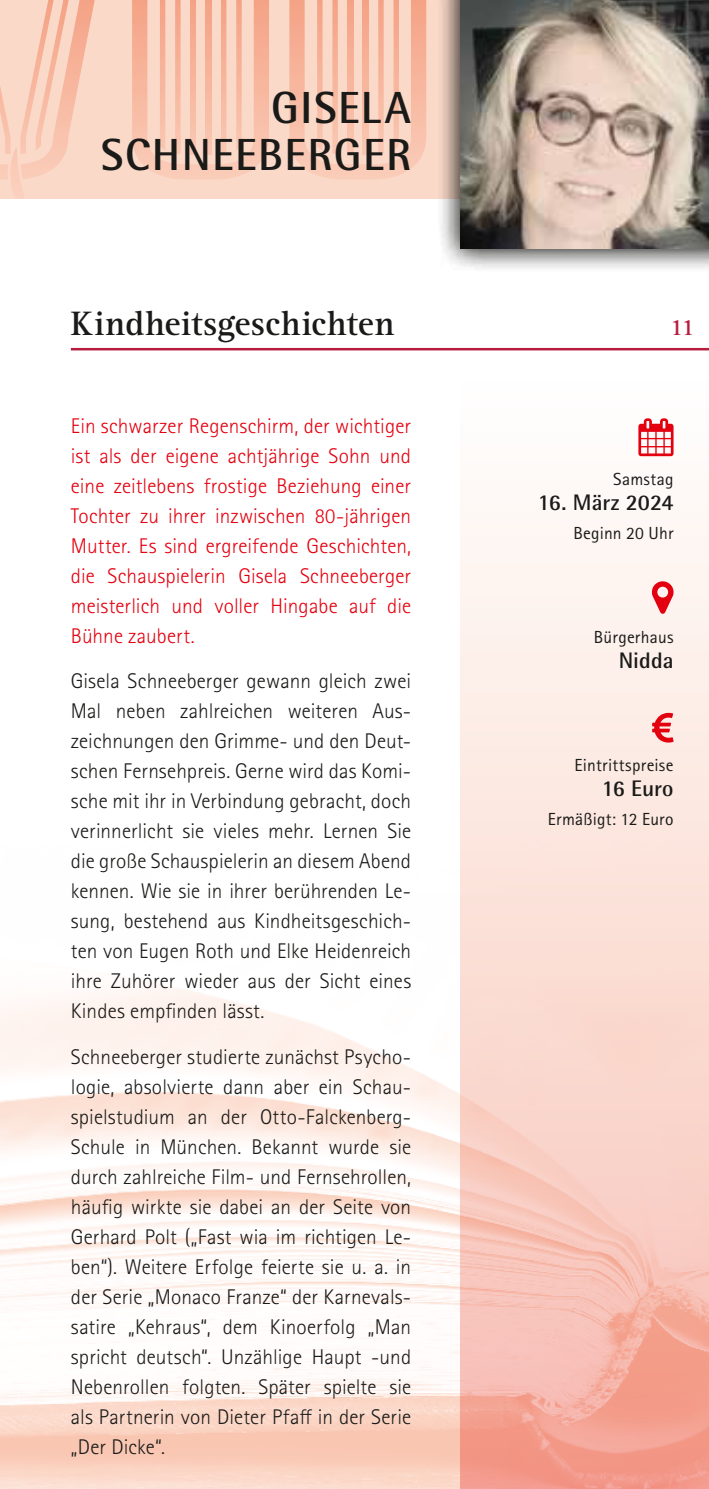
<style>
.page{position:relative;width:709px;height:1489px;background:#fff}
.page>*{position:absolute;margin:0;border:0;box-sizing:border-box;transform-origin:0 0}
.t1{font:700 45px/47.5px "Rotis Semi Sans Std";letter-spacing:.03em;color:#1a1a18;text-align:right}
.t2{font:700 35px "Rotis Serif Std";letter-spacing:.005em;color:#1a1a18}
.t3{font:700 23.75px "Rotis Serif Std";color:#b61c3e}
.t4{font:700 22.5px "Rotis Semi Sans Std";color:#1a1a18}
.t5{font:300 21.25px/30px "Rotis Sans Serif Std";letter-spacing:.005em;color:#1a1a18;text-align:justify}
.t6{font:300 21.25px/30px "Rotis Sans Serif Std";letter-spacing:.005em;color:#e3000f;text-align:justify}
.t7{font:17.5px "Rotis Sans Serif Std";letter-spacing:.015em;color:#1a1a18}
</style>
<div class="page">
<div style="left:0;top:0;width:709px;height:198px;background:#fbd9c9"></div>
<svg style="left:0;top:0;width:95px;height:196px"></svg>
<svg style="left:132px;top:0;width:137px;height:179px"></svg>
<svg style="left:289px;top:0;width:137px;height:179px"></svg>
<img style="left:0;top:523px;width:461px;height:965px">
<svg style="left:461px;top:425px;width:248px;height:1063px"></svg>
<hr style="left:71px;top:348px;width:638px;height:2px;background:#b61c3e">
<div style="left:437px;top:0;width:272px;height:272px;background:#1a1a18;opacity:.75"></div>
<img style="left:461px;top:0;width:248px;height:248px">
<svg style="left:638px;top:418px;width:35px;height:38px"></svg>
<svg style="left:652px;top:581px;width:21px;height:32px"></svg>
<svg style="left:652px;top:712px;width:21px;height:30px"></svg>
<h1 class="t1" style="left:101px;top:83px;width:312px">GISELA<br>SCHNEEBERGER</h1>
<h2 class="t2" style="left:71px;top:303px;width:325px">Kindheitsgeschichten</h2>
<p class="t3" style="left:670px;top:313px;width:26px">11</p>
<p class="t6" style="left:71px;top:411px;width:342px">Ein schwarzer Regenschirm, der wichtiger ist als der eigene achtjährige Sohn und eine zeitlebens frostige Beziehung einer Tochter zu ihrer inzwischen 80-jährigen Mutter. Es sind ergreifende Geschichten, die Schauspielerin Gisela Schneeberger meisterlich und voller Hingabe auf die Bühne zaubert.</p>
<p class="t5" style="left:71px;top:666px;width:342px">Gisela Schneeberger gewann gleich zwei Mal neben zahlreichen weiteren Aus&shy;zeichnungen den Grimme- und den Deut&shy;schen Fernsehpreis. Gerne wird das Komi&shy;sche mit ihr in Verbindung gebracht, doch verinnerlicht sie vieles mehr. Lernen Sie die große Schauspielerin an diesem Abend kennen. Wie sie in ihrer berührenden Le&shy;sung, bestehend aus Kindheitsgeschich&shy;ten von Eugen Roth und Elke Heidenreich ihre Zuhörer wieder aus der Sicht eines Kindes empfinden lässt.</p>
<p class="t5" style="left:71px;top:1041px;width:342px">Schneeberger studierte zunächst Psycho&shy;logie, absolvierte dann aber ein Schau&shy;spielstudium an der Otto-Falckenberg-Schule in München. Bekannt wurde sie durch zahlreiche Film- und Fernsehrollen, häufig wirkte sie dabei an der Seite von Gerhard Polt („Fast wia im richtigen Le&shy;ben“). Weitere Erfolge feierte sie u. a. in der Serie „Monaco Franze“ der Karnevals&shy;satire „Kehraus“, dem Kinoerfolg „Man spricht deutsch“. Unzählige Haupt -und Nebenrollen folgten. Später spielte sie als Partnerin von Dieter Pfaff in der Serie „Der Dicke“.</p>
<p class="t7" style="left:613px;top:468px;width:62px">Samstag</p>
<p class="t4" style="left:538px;top:488px;width:137px">16. März 2024</p>
<p class="t7" style="left:573px;top:522px;width:102px">Beginn 20 Uhr</p>
<p class="t7" style="left:594px;top:626px;width:81px">Bürgerhaus</p>
<p class="t4" style="left:618px;top:646px;width:56px">Nidda</p>
<p class="t7" style="left:574px;top:755px;width:100px">Eintrittspreise</p>
<p class="t4" style="left:602px;top:774px;width:73px">16 Euro</p>
<p class="t7" style="left:547px;top:808px;width:127px">Ermäßigt: 12 Euro</p>
</div>
